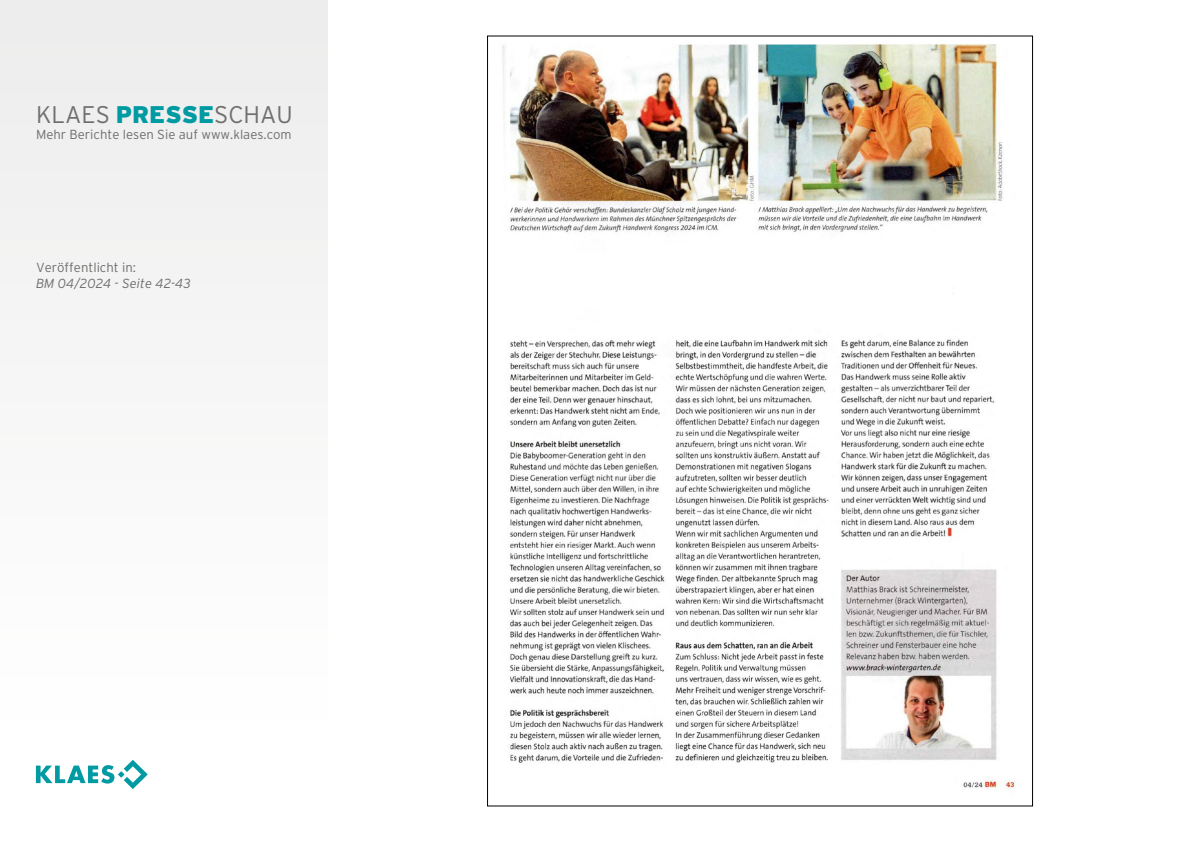
<style>
.page{position:relative;width:1191px;height:842px;background:#fff}
.page>*{position:absolute;margin:0;border:0;box-sizing:border-box;transform-origin:0 0}
.t1{font:300 24.1px "Interstate";color:#6f6f6e}
.t2{font:300 13.1px "Interstate";color:#6f6f6e}
.t3{font:italic 300 13.1px "Interstate";color:#6f6f6e}
.s1{font-weight:900;color:#009aa3}
</style>
<div class="page">
<div style="left:0;top:0;width:327px;height:842px;background:#f7f7f7"></div>
<img style="left:502px;top:44px;width:513px;height:745px">
<svg style="left:36px;top:760px;width:112px;height:29px"></svg>
<h1 class="t1" style="left:36px;top:101px;width:258px">KLAES <span class="s1">PRESSE</span>SCHAU</h1>
<p class="t2" style="left:36px;top:127px;width:257px">Mehr Berichte lesen Sie auf www.klaes.com</p>
<p class="t2" style="left:36px;top:260px;width:102px">Veröffentlicht in:</p>
<p class="t3" style="left:36px;top:276px;width:156px">BM 04/2024 - Seite 42-43</p>
</div>
